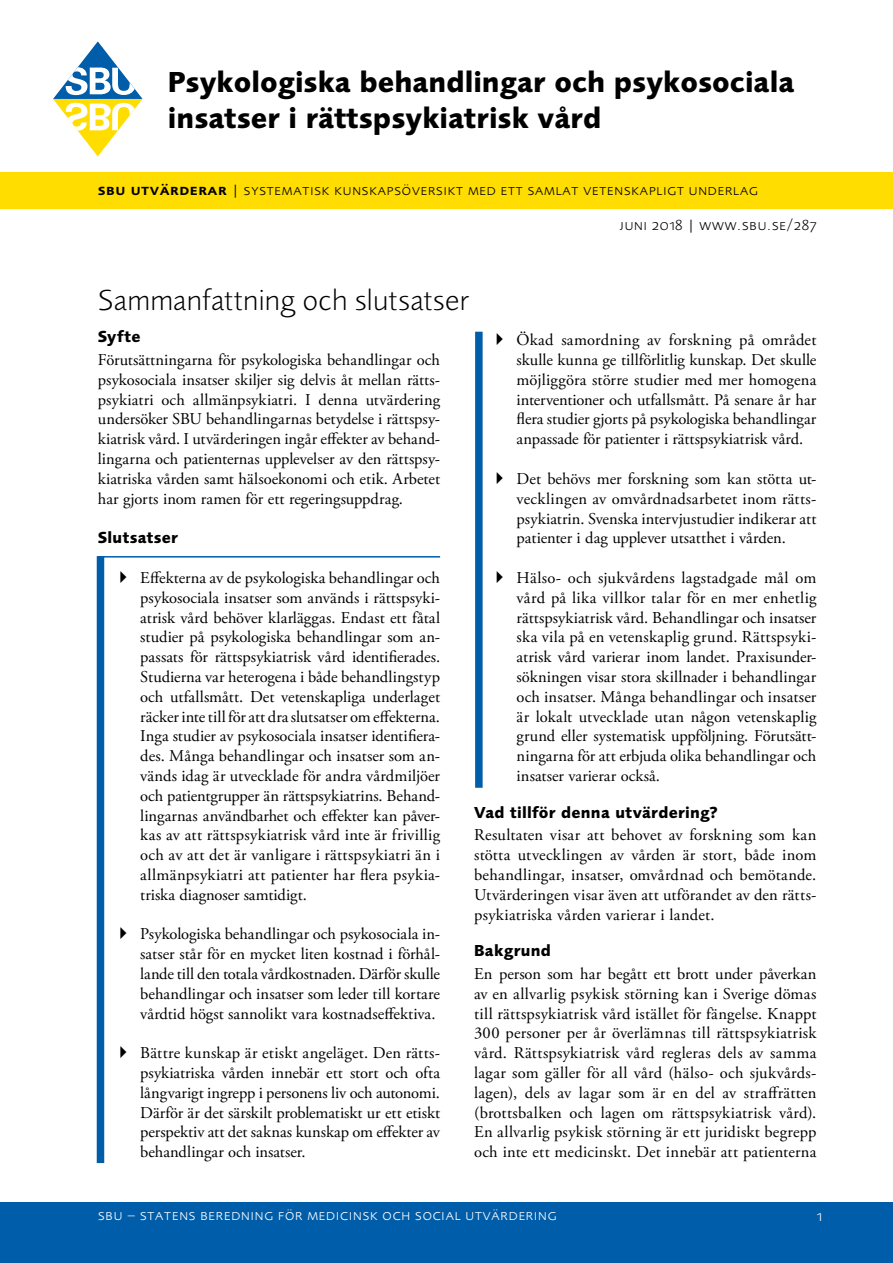
<style>
.page{position:relative;width:893px;height:1263px;background:#fff}
.page>*{position:absolute;margin:0;border:0;box-sizing:border-box;transform-origin:0 0}
.Rapporttitel{font:700 30px/36px "Foundry Sans";color:#000}
.Kapitelrubrik{font:300 30px "Foundry Sans";letter-spacing:.005em;color:#000}
.Brödtext{font:16.5px/19.8px "Adobe Garamond Pro";letter-spacing:.005em;color:#000;text-align:justify}
.Rubrik_1_i_brödtext{font:700 16.5px "Foundry Sans";letter-spacing:.015em;color:#000}
.Rubrik__Slutsats___S{font:700 16.5px "Foundry Sans";letter-spacing:.02em;color:#000}
.Sidhuvud_svart{font:300 15.45px "Foundry Sans Expert";letter-spacing:.03em;color:#000}
.t1{font:300 15.45px "Foundry Sans Expert";letter-spacing:.03em;color:#fff}
.s1{font-weight:600}
</style>
<div class="page">
<div style="left:0;top:1202px;width:893px;height:61px;background:#005da9"></div>
<svg style="left:53px;top:41px;width:90px;height:115px"></svg>
<div style="left:0;top:173px;width:893px;height:36px;background:#fd0"></div>
<hr style="left:98px;top:556px;width:342px;height:1px;background:#005da9">
<div style="left:97px;top:556px;width:7px;height:607px;background:#005da9"></div>
<div style="left:475px;top:332px;width:8px;height:456px;background:#005da9"></div>
<p class="Rapporttitel" style="left:168px;top:64px;width:628px">Psykologiska behandlingar och psykosociala insatser i rättspsykiatrisk vård</p>
<p class="Sidhuvud_svart" style="left:98px;top:180px;width:662px"><span class="s1">sbu utvärderar</span> | systematisk kunskapsöversikt med ett samlat vetenskapligt underlag</p>
<p class="Sidhuvud_svart" style="left:619px;top:216px;width:198px">juni 2018 | www.sbu.se/287</p>
<h1 class="Kapitelrubrik" style="left:98px;top:283px;width:373px">Sammanfattning och slutsatser</h1>
<h2 class="Rubrik_1_i_brödtext" style="left:98px;top:327px;width:44px">Syfte</h2>
<p class="Brödtext" style="left:98px;top:350px;width:344px">Förutsättningarna för psykologiska behandlingar och psykosociala insatser skiljer sig delvis åt mellan rätts&shy;psykiatri och allmänpsykiatri. I denna utvärdering undersöker SBU behandlingarnas betydelse i rättspsy&shy;kiatrisk vård. I utvärderingen ingår effekter av behand&shy;lingarna och patienternas upplevelser av den rättspsy&shy;kiatriska vården samt hälsoekonomi och etik. Arbetet har gjorts inom ramen för ett regeringsuppdrag.</p>
<p class="Rubrik__Slutsats___S" style="left:98px;top:528px;width:82px">Slutsatser</p>
<p class="Brödtext" style="left:140px;top:568px;width:301px">Effekterna av de psykologiska behandlingar och psykosociala insatser som används i rättspsyki&shy;atrisk vård behöver klarläggas. Endast ett fåtal studier på psykologiska behandlingar som an&shy;passats för rättspsykiatrisk vård identifierades.<br>Studierna var heterogena i både behandlingstyp och utfallsmått. Det vetenskapliga underlaget räcker inte till för att dra slutsatser om effekterna.<br>Inga studier av psykosociala insatser identifiera&shy;des. Många behandlingar och insatser som an&shy;vänds idag är utvecklade för andra vårdmiljöer och patientgrupper än rättspsykiatrins. Behand&shy;lingarnas användbarhet och effekter kan påver&shy;kas av att rättspsykiatrisk vård inte är frivillig och av att det är vanligare i rättspsykiatri än i allmänpsykiatri att patienter har flera psykia&shy;triska diagnoser samtidigt.</p>
<p class="Brödtext" style="left:140px;top:925px;width:301px">Psykologiska behandlingar och psykosociala in&shy;satser står för en mycket liten kostnad i förhål&shy;lande till den totala vårdkostnaden. Därför skulle behandlingar och insatser som leder till kortare vårdtid högst sannolikt vara kostnadseffektiva.</p>
<p class="Brödtext" style="left:140px;top:1043px;width:301px">Bättre kunskap är etiskt angeläget. Den rätts&shy;psykiatriska vården innebär ett stort och ofta långvarigt ingrepp i personens liv och autonomi.<br>Därför är det särskilt problematiskt ur ett etiskt perspektiv att det saknas kunskap om effekter av behandlingar och insatser.</p>
<p class="Brödtext" style="left:517px;top:331px;width:301px">Ökad samordning av forskning på området skulle kunna ge tillförlitlig kunskap. Det skulle möjliggöra större studier med mer homogena interventioner och utfallsmått. På senare år har flera studier gjorts på psykologiska behandlingar anpassade för patienter i rättspsykiatrisk vård.</p>
<p class="Brödtext" style="left:517px;top:469px;width:301px">Det behövs mer forskning som kan stötta ut&shy;vecklingen av omvårdnadsarbetet inom rätts&shy;psykiatrin. Svenska intervjustudier indikerar att patienter i dag upplever utsatthet i vården.</p>
<p class="Brödtext" style="left:517px;top:568px;width:301px">Hälso- och sjukvårdens lagstadgade mål om vård på lika villkor talar för en mer enhetlig rättspsykiatrisk vård. Behandlingar och insatser ska vila på en vetenskaplig grund. Rättspsyki&shy;atrisk vård varierar inom landet. Praxisunder&shy;sökningen visar stora skillnader i behandlingar och insatser. Många behandlingar och insatser är lokalt utvecklade utan någon vetenskaplig grund eller systematisk uppföljning. Förutsätt&shy;ningarna för att erbjuda olika behandlingar och insatser varierar också.</p>
<h2 class="Rubrik_1_i_brödtext" style="left:474px;top:802px;width:245px">Vad tillför denna utvärdering?</h2>
<p class="Brödtext" style="left:474px;top:826px;width:344px">Resultaten visar att behovet av forskning som kan stötta utvecklingen av vården är stort, både inom behandlingar, insatser, omvårdnad och bemötande.<br>Utvärderingen visar även att utförandet av den rätts&shy;psykiatriska vården varierar i landet.</p>
<h2 class="Rubrik_1_i_brödtext" style="left:474px;top:941px;width:78px">Bakgrund</h2>
<p class="Brödtext" style="left:474px;top:964px;width:344px">En person som har begått ett brott under påverkan av en allvarlig psykisk störning kan i Sverige dömas till rättspsykiatrisk vård istället för fängelse. Knappt 300 personer per år överlämnas till rättspsykiatrisk vård. Rättspsykiatrisk vård regleras dels av samma lagar som gäller för all vård (hälso- och sjukvårds&shy;lagen), dels av lagar som är en del av straffrätten (brottsbalken och lagen om rättspsykiatrisk vård).<br>En allvarlig psykisk störning är ett juridiskt begrepp och inte ett medicinskt. Det innebär att patienterna</p>
<p class="t1" style="left:98px;top:1206px;width:460px">sbu – statens beredning för medicinsk och social utvärdering</p>
<p class="t1" style="left:816px;top:1206px;width:7px">1</p>
</div>
